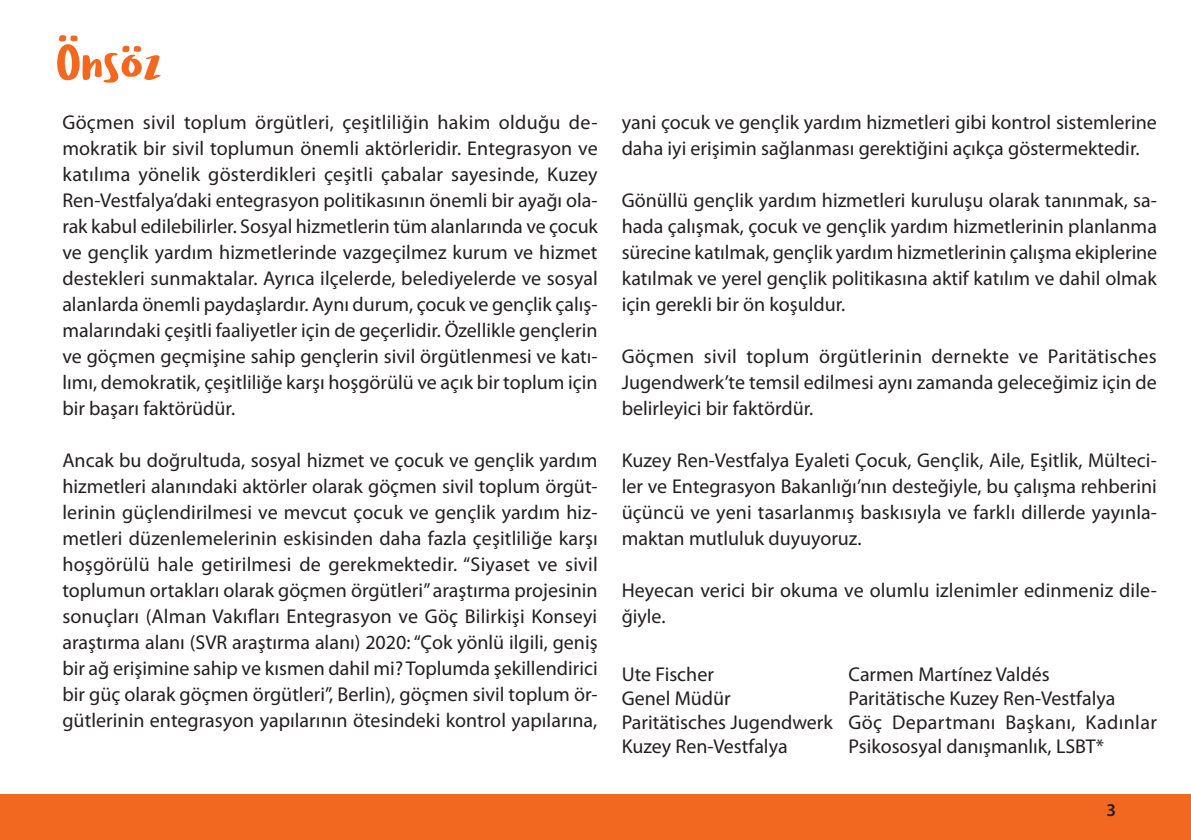
<style>
.page{position:relative;width:1191px;height:840px;background:#fff}
.page>*{position:absolute;margin:0;border:0;box-sizing:border-box;transform-origin:0 0}
.Rubrik_re{font:52px "Ludicrous";color:#f36821}
.Fließtext{font:20px/26px "Myriad Pro";color:#231f20;text-align:justify}
.t1{font:600 18px "Myriad Pro";color:#231f20}
</style>
<div class="page">
<div style="left:0;top:794px;width:1191px;height:45px;background:#f36821"></div>
<p class="Rubrik_re" style="left:57px;top:26px;width:108px">Önsöz</p>
<p class="Fließtext" style="left:62px;top:108px;width:537px">Göçmen sivil toplum örgütleri, çeşitliliğin hakim olduğu de&shy;mokratik bir sivil toplumun önemli aktörleridir. Entegrasyon ve katılıma yönelik gösterdikleri çeşitli çabalar sayesinde, Kuzey Ren-Vestfalya’daki entegrasyon politikasının önemli bir ayağı ola&shy;rak kabul edilebilirler. Sosyal hizmetlerin tüm alanlarında ve çocuk ve gençlik yardım hizmetlerinde vazgeçilmez kurum ve hizmet destekleri sunmaktalar. Ayrıca ilçelerde, belediyelerde ve sosyal alanlarda önemli paydaşlardır. Aynı durum, çocuk ve gençlik çalış&shy;malarındaki çeşitli faaliyetler için de geçerlidir. Özellikle gençlerin ve göçmen geçmişine sahip gençlerin sivil örgütlenmesi ve katı&shy;lımı, demokratik, çeşitliliğe karşı hoşgörülü ve açık bir toplum için bir başarı faktörüdür.</p>
<p class="Fließtext" style="left:62px;top:446px;width:537px">Ancak bu doğrultuda, sosyal hizmet ve çocuk ve gençlik yardım hizmetleri alanındaki aktörler olarak göçmen sivil toplum örgüt&shy;lerinin güçlendirilmesi ve mevcut çocuk ve gençlik yardım hiz&shy;metleri düzenlemelerinin eskisinden daha fazla çeşitliliğe karşı hoşgörülü hale getirilmesi de gerekmektedir. “Siyaset ve sivil toplumun ortakları olarak göçmen örgütleri” araştırma projesinin sonuçları (Alman Vakıfları Entegrasyon ve Göç Bilirkişi Konseyi araştırma alanı (SVR araştırma alanı) 2020: “Çok yönlü ilgili, geniş bir ağ erişimine sahip ve kısmen dahil mi? Toplumda şekillendirici bir güç olarak göçmen örgütleri”, Berlin), göçmen sivil toplum ör&shy;gütlerinin entegrasyon yapılarının ötesindeki kontrol yapılarına,</p>
<p class="Fließtext" style="left:621px;top:108px;width:537px">yani çocuk ve gençlik yardım hizmetleri gibi kontrol sistemlerine daha iyi erişimin sağlanması gerektiğini açıkça göstermektedir.</p>
<p class="Fließtext" style="left:621px;top:186px;width:537px">Gönüllü gençlik yardım hizmetleri kuruluşu olarak tanınmak, sa&shy;hada çalışmak, çocuk ve gençlik yardım hizmetlerinin planlanma sürecine katılmak, gençlik yardım hizmetlerinin çalışma ekiplerine katılmak ve yerel gençlik politikasına aktif katılım ve dahil olmak için gerekli bir ön koşuldur.</p>
<p class="Fließtext" style="left:621px;top:342px;width:537px">Göçmen sivil toplum örgütlerinin dernekte ve Paritätisches Jugendwerk’te temsil edilmesi aynı zamanda geleceğimiz için de belirleyici bir faktördür.</p>
<p class="Fließtext" style="left:621px;top:446px;width:537px">Kuzey Ren-Vestfalya Eyaleti Çocuk, Gençlik, Aile, Eşitlik, Mülteci&shy;ler ve Entegrasyon Bakanlığı’nın desteğiyle, bu çalışma rehberini üçüncü ve yeni tasarlanmış baskısıyla ve farklı dillerde yayınla&shy;maktan mutluluk duyuyoruz.</p>
<p class="Fließtext" style="left:621px;top:576px;width:537px">Heyecan verici bir okuma ve olumlu izlenimler edinmeniz dile&shy;ğiyle.</p>
<p class="Fließtext" style="left:621px;top:660px;width:94px">Ute Fischer</p>
<p class="Fließtext" style="left:848px;top:660px;width:203px">Carmen Martínez Valdés</p>
<p class="Fließtext" style="left:621px;top:684px;width:111px">Genel Müdür</p>
<p class="Fließtext" style="left:848px;top:684px;width:268px">Paritätische Kuzey Ren-Vestfalya</p>
<p class="Fließtext" style="left:621px;top:709px;width:537px;line-height:24px">Paritätisches Jugendwerk Göç Departmanı Başkanı, Kadınlar<br>Kuzey Ren-Vestfalya</p>
<p class="Fließtext" style="left:848px;top:732px;width:257px">Psikososyal danışmanlık, LSBT*</p>
<p class="t1" style="left:1106px;top:797px;width:11px">3</p>
</div>
